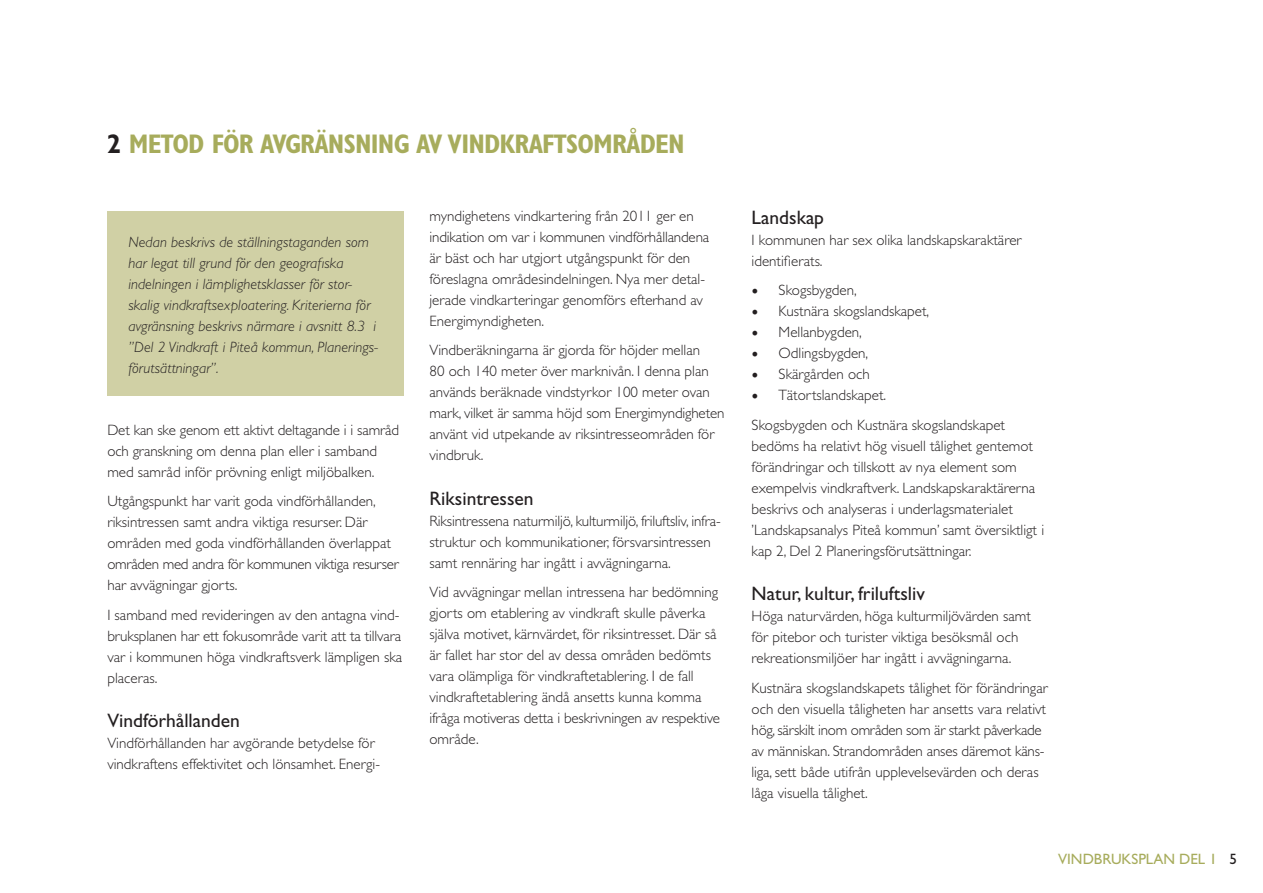
<style>
.page{position:relative;width:1263px;height:893px;background:#fff}
.page>*{position:absolute;margin:0;border:0;box-sizing:border-box;transform-origin:0 0}
.t1{font:700 condensed 27px "Gill Sans Std";letter-spacing:-.03em;color:#a7ac5c}
.t2{font:19.5px "Gill Sans Std";color:#231f20}
.t3{font:300 15px/21px "Gill Sans Std";color:#231f20}
.t4{font:italic 300 15px/21px "Gill Sans Std";letter-spacing:.005em;color:#231f20}
.t5{font:15px "Gill Sans Std";color:#a7ac5c}
.s1{color:#231f20}
.s2{font-family:"Minion Pro";font-weight:400;font-size:18px}
</style>
<div class="page">
<div style="left:107px;top:211px;width:297px;height:185px;background:#d0d0a5"></div>
<h1 class="t1" style="left:107px;top:128px;width:579px"><span class="s1">2</span> METOD FÖR AVGRÄNSNING AV VINDKRAFTSOMRÅDEN</h1>
<p class="t4" style="left:128px;top:231px;width:251px">Nedan beskrivs de ställningstaganden som har legat till grund för den geografiska indelningen i lämplighetsklasser för stor&shy;skalig vindkraftsexploatering. Kriterierna för avgränsning beskrivs närmare i avsnitt 8.3 i ”Del 2 Vindkraft i Piteå kommun, Planerings&shy;förutsättningar”.</p>
<p class="t3" style="left:107px;top:419px;width:293px">Det kan ske genom ett aktivt deltagande i i samråd och granskning om denna plan eller i samband med samråd inför prövning enligt miljöbalken.</p>
<p class="t3" style="left:107px;top:491px;width:293px">Utgångspunkt har varit goda vindförhållanden, riksintressen samt andra viktiga resurser. Där områden med goda vindförhållanden överlappat områden med andra för kommunen viktiga resurser har avvägningar gjorts.</p>
<p class="t3" style="left:107px;top:604px;width:296px">I samband med revideringen av den antagna vind&shy;bruksplanen har ett fokusområde varit att ta tillvara var i kommunen höga vindkraftsverk lämpligen ska placeras.</p>
<h2 class="t2" style="left:107px;top:709px;width:134px">Vindförhållanden</h2>
<p class="t3" style="left:107px;top:733px;width:274px">Vindförhållanden har avgörande betydelse för vindkraftens effektivitet och lönsamhet. Energi-</p>
<p class="t3" style="left:429px;top:205px;width:281px">myndighetens vindkartering från 2011 ger en indikation om var i kommunen vindförhållandena är bäst och har utgjort utgångspunkt för den föreslagna områdesindelningen. Nya mer detal&shy;jerade vindkarteringar genomförs efterhand av Energimyndigheten.</p>
<p class="t3" style="left:429px;top:340px;width:296px">Vindberäkningarna är gjorda för höjder mellan<br>80 och 140 meter över marknivån. I denna plan används beräknade vindstyrkor 100 meter ovan mark, vilket är samma höjd som Energimyndigheten använt vid utpekande av riksintresseområden för vindbruk.</p>
<h2 class="t2" style="left:429px;top:487px;width:106px">Riksintressen</h2>
<p class="t3" style="left:429px;top:510px;width:293px">Riksintressena naturmiljö, kulturmiljö, friluftsliv, infra&shy;struktur och kommunikationer, försvarsintressen samt rennäring har ingått i avvägningarna.</p>
<p class="t3" style="left:429px;top:582px;width:292px">Vid avvägningar mellan intressena har bedömning gjorts om etablering av vindkraft skulle påverka själva motivet, kärnvärdet, för riksintresset. Där så är fallet har stor del av dessa områden bedömts vara olämpliga för vindkraftetablering. I de fall vindkraftetablering ändå ansetts kunna komma ifråga motiveras detta i beskrivningen av respektive område.</p>
<h2 class="t2" style="left:752px;top:206px;width:74px">Landskap</h2>
<p class="t3" style="left:752px;top:229px;width:271px">I kommunen har sex olika landskapskaraktärer identifierats.</p>
<p class="t3" style="left:752px;top:280px;width:107px"><span class="s2">•</span> Skogsbygden,</p>
<p class="t3" style="left:752px;top:301px;width:179px"><span class="s2">•</span> Kustnära skogslandskapet,</p>
<p class="t3" style="left:752px;top:322px;width:112px"><span class="s2">•</span> Mellanbygden,</p>
<p class="t3" style="left:752px;top:343px;width:118px"><span class="s2">•</span> Odlingsbygden,</p>
<p class="t3" style="left:752px;top:364px;width:120px"><span class="s2">•</span> Skärgården och</p>
<p class="t3" style="left:752px;top:381px;width:255px;line-height:29.5px"><span class="s2">•</span> Tätortslandskapet.<br>Skogsbygden och Kustnära skogslandskapet</p>
<p class="t3" style="left:752px;top:435px;width:294px">bedöms ha relativt hög visuell tålighet gentemot förändringar och tillskott av nya element som exempelvis vindkraftverk. Landskapskaraktärerna beskrivs och analyseras i underlagsmaterialet ’Landskapsanalys Piteå kommun’ samt översiktligt i kap 2, Del 2 Planeringsförutsättningar.</p>
<h2 class="t2" style="left:752px;top:582px;width:175px">Natur, kultur, friluftsliv</h2>
<p class="t3" style="left:752px;top:606px;width:281px">Höga naturvärden, höga kulturmiljövärden samt för pitebor och turister viktiga besöksmål och rekreationsmiljöer har ingått i avvägningarna.</p>
<p class="t3" style="left:752px;top:677px;width:298px">Kustnära skogslandskapets tålighet för förändringar och den visuella tåligheten har ansetts vara relativt hög, särskilt inom områden som är starkt påverkade av människan. Strandområden anses däremot käns&shy;liga, sett både utifrån upplevelsevärden och deras låga visuella tålighet.</p>
<p class="t5" style="left:1058px;top:850px;width:180px">VINDBRUKSPLAN DEL 1 <span class="s1">5</span></p>
</div>
